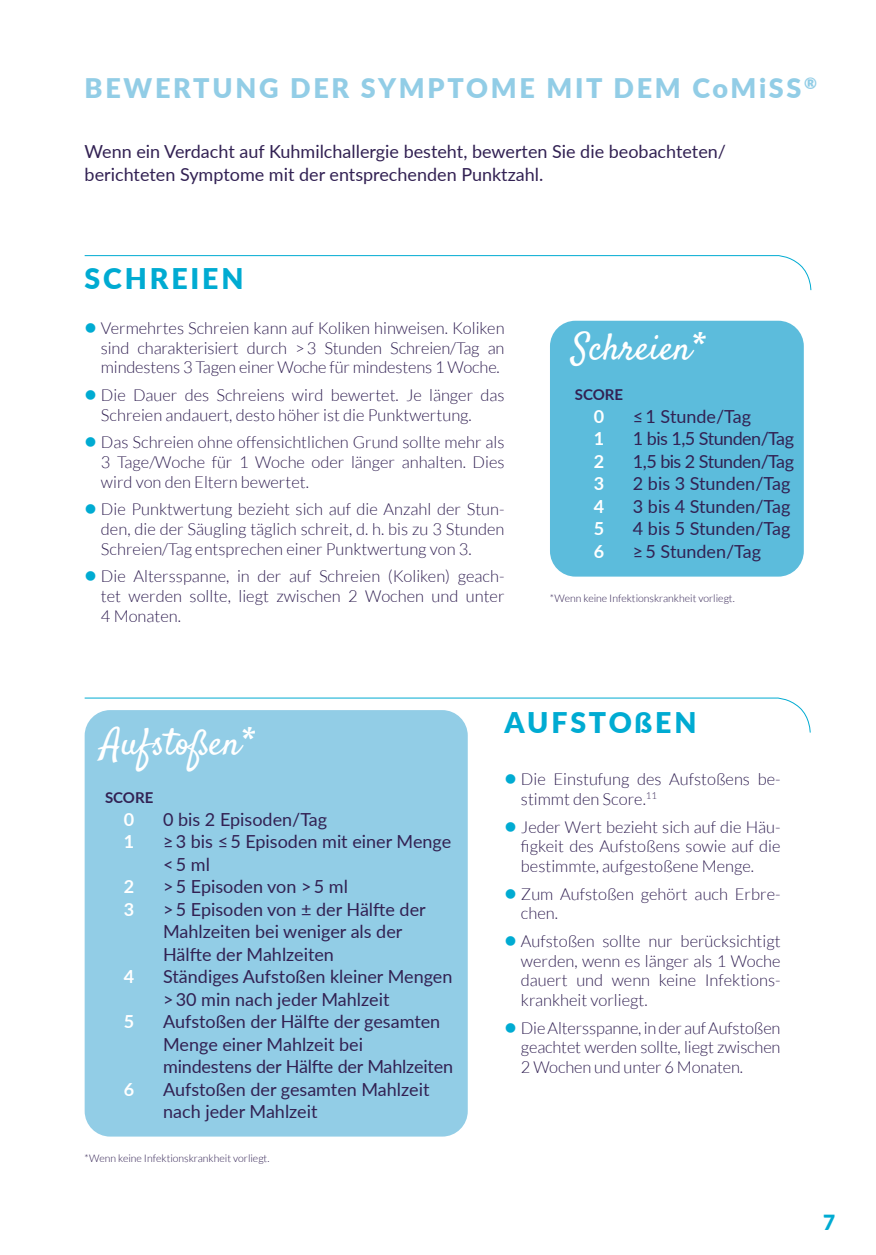
<style>
.page{position:relative;width:876px;height:1255px;background:#fff}
.page>*{position:absolute;margin:0;border:0;box-sizing:border-box;transform-origin:0 0}
.t1{font:37.5px "Satisfy";color:#fff}
.t2{font:900 28.5px "Lato";letter-spacing:.1em;color:#00abd2}
.t3{font:900 27px "Lato";letter-spacing:.1em;color:#92cde6}
.t4{font:900 20.85px "Lato";color:#00abd2}
.t5{font:18px/22.5px "Lato";color:#322153}
.t6{font:700 18px/22.5px "Lato";color:#fff}
.t7{font:300 16.5px/19.5px "Lato";color:#322153;text-align:justify}
.t8{font:700 15px "Lato";color:#322153}
.t9{font:300 10.5px "Lato";color:#322153}
.s1{color:#00abd2}
</style>
<div class="page">
<div style="left:550px;top:321px;width:254px;height:255px;background:#5cbcdc;border-radius:26px"></div>
<div style="left:85px;top:710px;width:383px;height:426px;background:#92cde6;border-radius:26px"></div>
<svg style="left:84px;top:697px;width:727px;height:36px"></svg>
<svg style="left:84px;top:255px;width:728px;height:36px"></svg>
<h3 class="t3" style="left:85px;top:68px;width:734px">BEWERTUNG DER SYMPTOME MIT DEM CoMiSS<sup>®</sup></h3>
<p class="t5" style="left:85px;top:140px;width:643px">Wenn ein Verdacht auf Kuhmilchallergie besteht, bewerten Sie die beobachteten/ berichteten Symptome mit der entsprechenden Punktzahl.</p>
<h2 class="t2" style="left:85px;top:257px;width:160px">SCHREIEN</h2>
<p class="t7" style="left:101px;top:318px;width:405px;text-indent:-16px"><span class="s1">●</span> Vermehrtes Schreien kann auf Koliken hinweisen. Koliken sind charakterisiert durch &gt;3 Stunden Schreien/Tag an mindestens 3 Tagen einer Woche für mindestens 1 Woche.</p>
<p class="t7" style="left:101px;top:385px;width:405px;text-indent:-16px"><span class="s1">●</span> Die Dauer des Schreiens wird bewertet. Je länger das<br>Schreien andauert, desto höher ist die Punktwertung.</p>
<p class="t7" style="left:101px;top:433px;width:405px;text-indent:-16px"><span class="s1">●</span> Das Schreien ohne offensichtlichen Grund sollte mehr als 3 Tage/Woche für 1 Woche oder länger anhalten. Dies wird von den Eltern bewertet.</p>
<p class="t7" style="left:101px;top:500px;width:405px;text-indent:-16px"><span class="s1">●</span> Die Punktwertung bezieht sich auf die Anzahl der Stun&shy;den, die der Säugling täglich schreit, d. h. bis zu 3 Stunden Schreien/Tag entsprechen einer Punktwertung von 3.</p>
<p class="t7" style="left:101px;top:567px;width:405px;text-indent:-16px"><span class="s1">●</span> Die Altersspanne, in der auf Schreien (Koliken) geach&shy;tet werden sollte, liegt zwischen 2 Wochen und unter 4 -Monaten.</p>
<h1 class="t1" style="left:572px;top:324px;width:133px">Schreien*</h1>
<p class="t8" style="left:575px;top:384px;width:50px">SCORE</p>
<p class="t6" style="left:594px;top:404px;width:12px;text-align:justify">0<br>1<br>2<br>3<br>4<br>5<br>6</p>
<p class="t5" style="left:633px;top:404px;width:163px">≤1 Stunde/Tag<br>1 bis 1,5 Stunden/Tag<br>1,5 bis 2 Stunden/Tag<br>2 bis 3 Stunden/Tag<br>3 bis 4 Stunden/Tag<br>4 bis 5 Stunden/Tag ≥5 Stunden/Tag</p>
<p class="t9" style="left:550px;top:592px;width:186px">*Wenn keine Infektionskrankheit vorliegt.</p>
<h1 class="t1" style="left:101px;top:719px;width:153px">Aufstoßen*</h1>
<p class="t8" style="left:105px;top:786px;width:50px">SCORE</p>
<p class="t6" style="left:124px;top:807px;width:12px">0<br>1</p>
<p class="t6" style="left:124px;top:874px;width:12px">2<br>3</p>
<p class="t6" style="left:124px;top:964px;width:12px">4</p>
<p class="t6" style="left:124px;top:1009px;width:12px">5</p>
<p class="t6" style="left:124px;top:1077px;width:12px">6</p>
<p class="t5" style="left:163px;top:807px;width:291px">0 bis 2 Episoden/Tag<br>≥ 3 bis ≤ 5 Episoden mit einer Menge &lt; 5 ml<br>&gt; 5 Episoden von &gt; 5 ml<br>&gt; 5 Episoden von ± der Hälfte der<br>Mahlzeiten bei weniger als der<br>Hälfte der Mahlzeiten<br>Ständiges Aufstoßen kleiner Mengen &gt; 30 min nach jeder Mahlzeit<br>Aufstoßen der Hälfte der gesamten<br>Menge einer Mahlzeit bei mindestens der Hälfte der Mahlzeiten<br>Aufstoßen der gesamten Mahlzeit nach jeder Mahlzeit</p>
<p class="t9" style="left:85px;top:1152px;width:186px">*Wenn keine Infektionskrankheit vorliegt.</p>
<h2 class="t2" style="left:505px;top:701px;width:193px">AUFSTOßEN</h2>
<p class="t7" style="left:521px;top:769px;width:260px;text-indent:-16px"><span class="s1">●</span> Die Einstufung des Aufstoßens be&shy;stimmt den Score.<sup>11</sup></p>
<p class="t7" style="left:521px;top:817px;width:261px;text-indent:-16px"><span class="s1">●</span> Jeder Wert bezieht sich auf die Häu&shy;figkeit des Aufstoßens sowie auf die bestimmte, aufgestoßene Menge.</p>
<p class="t7" style="left:521px;top:884px;width:260px;text-indent:-16px"><span class="s1">●</span> Zum Aufstoßen gehört auch Erbre&shy;chen.</p>
<p class="t7" style="left:521px;top:931px;width:261px;text-indent:-16px"><span class="s1">●</span> Aufstoßen sollte nur berücksichtigt werden, wenn es länger als 1 Woche dauert und wenn keine Infektions&shy;krankheit vorliegt.</p>
<p class="t7" style="left:521px;top:1018px;width:261px;text-indent:-16px"><span class="s1">●</span> Die Altersspanne, in der auf Aufstoßen geachtet werden sollte, liegt zwischen 2 Wochen und unter 6 Monaten.</p>
<p class="t4" style="left:823px;top:1206px;width:14px">7</p>
</div>
